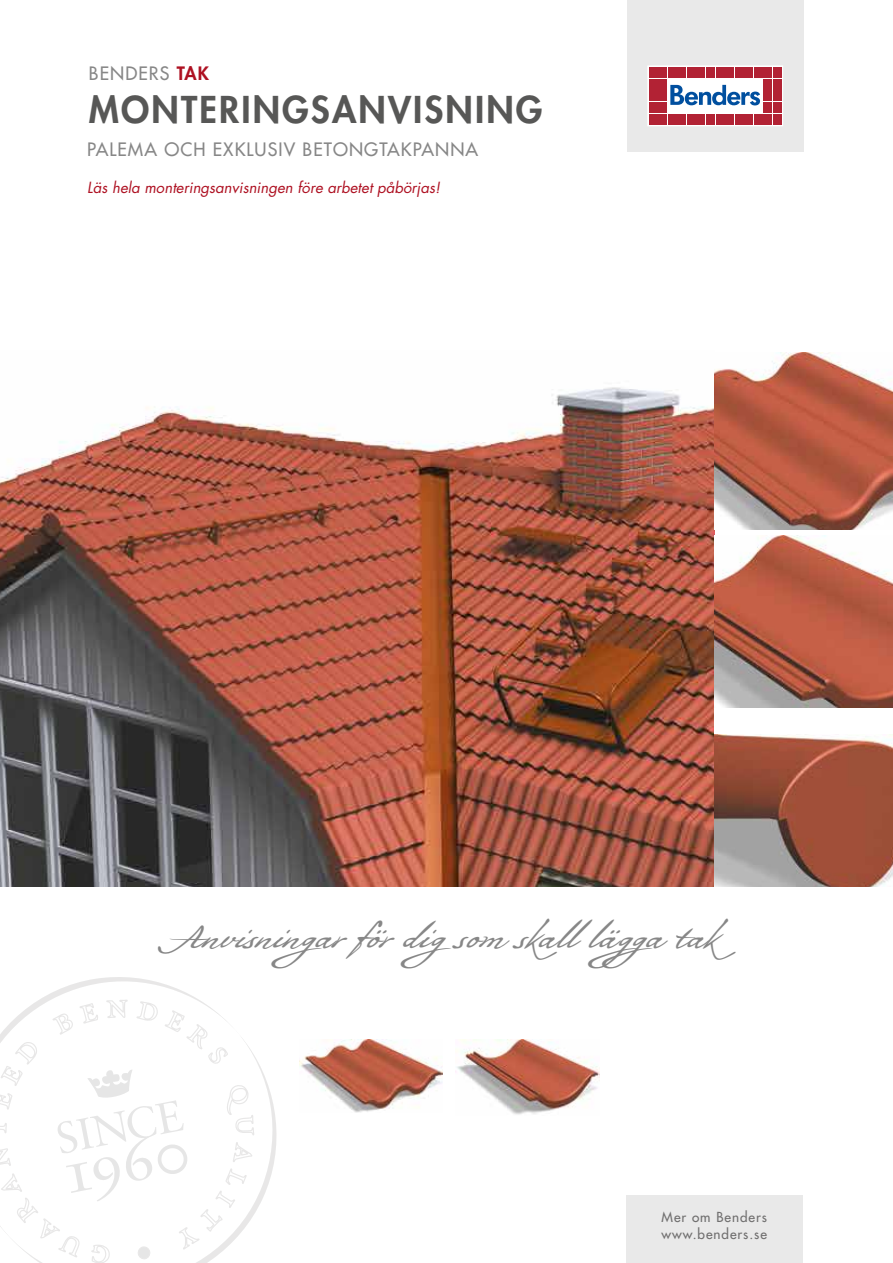
<style>
.page{position:relative;width:893px;height:1263px;background:#fff}
.page>*{position:absolute;margin:0;border:0;box-sizing:border-box;transform-origin:0 0}
.t1{font:37.5px "Bolivar";color:#878787}
.t2{font:800 36px "Futura Std";letter-spacing:.06em;color:#575756}
.t3{font:500 18px "Futura Std";letter-spacing:.06em;color:#878787}
.t4{font:italic 15px "Futura Std";color:#ae1122}
.t5{font:500 13.5px/16.2px "Futura Std";letter-spacing:.07em;color:#706f6f}
.s1{font-weight:800;color:#ae1122}
</style>
<div class="page">
<img style="left:0;top:387px;width:714px;height:500px">
<img style="left:714px;top:353px;width:179px;height:176px">
<img style="left:714px;top:536px;width:179px;height:172px">
<img style="left:714px;top:735px;width:179px;height:152px">
<img style="left:456px;top:1040px;width:143px;height:75px">
<img style="left:299px;top:1040px;width:143px;height:72px">
<div style="left:626px;top:1195px;width:177px;height:68px;background:#e9e9e9"></div>
<div style="left:627px;top:0;width:177px;height:151px;background:#e9e9e9"></div>
<div style="left:648px;top:66px;width:135px;height:60px;background:#fff"></div>
<div style="left:648px;top:66px;width:135px;height:60px;border:1px solid #fff"></div>
<div style="left:649px;top:67px;width:8px;height:11px;background:#b22234"></div>
<div style="left:658px;top:67px;width:9px;height:11px;background:#b22234"></div>
<div style="left:649px;top:79px;width:8px;height:10px;background:#b22234"></div>
<div style="left:658px;top:79px;width:9px;height:10px;background:#b22234"></div>
<div style="left:649px;top:91px;width:8px;height:10px;background:#b22234"></div>
<div style="left:658px;top:91px;width:9px;height:10px;background:#b22234"></div>
<div style="left:649px;top:102px;width:8px;height:11px;background:#b22234"></div>
<div style="left:658px;top:102px;width:9px;height:11px;background:#b22234"></div>
<div style="left:649px;top:114px;width:8px;height:11px;background:#b22234"></div>
<div style="left:658px;top:114px;width:9px;height:11px;background:#b22234"></div>
<div style="left:668px;top:67px;width:8px;height:11px;background:#b22234"></div>
<div style="left:678px;top:67px;width:8px;height:11px;background:#b22234"></div>
<div style="left:687px;top:67px;width:8px;height:11px;background:#b22234"></div>
<div style="left:697px;top:67px;width:8px;height:11px;background:#b22234"></div>
<div style="left:706px;top:67px;width:9px;height:11px;background:#b22234"></div>
<div style="left:716px;top:67px;width:8px;height:11px;background:#b22234"></div>
<div style="left:725px;top:67px;width:9px;height:11px;background:#b22234"></div>
<div style="left:735px;top:67px;width:8px;height:11px;background:#b22234"></div>
<div style="left:744px;top:67px;width:9px;height:11px;background:#b22234"></div>
<div style="left:754px;top:67px;width:8px;height:11px;background:#b22234"></div>
<div style="left:668px;top:114px;width:8px;height:11px;background:#b22234"></div>
<div style="left:678px;top:114px;width:8px;height:11px;background:#b22234"></div>
<div style="left:687px;top:114px;width:8px;height:11px;background:#b22234"></div>
<div style="left:697px;top:114px;width:8px;height:11px;background:#b22234"></div>
<div style="left:706px;top:114px;width:9px;height:11px;background:#b22234"></div>
<div style="left:716px;top:114px;width:8px;height:11px;background:#b22234"></div>
<div style="left:725px;top:114px;width:9px;height:11px;background:#b22234"></div>
<div style="left:735px;top:114px;width:8px;height:11px;background:#b22234"></div>
<div style="left:744px;top:114px;width:9px;height:11px;background:#b22234"></div>
<div style="left:754px;top:114px;width:8px;height:11px;background:#b22234"></div>
<div style="left:763px;top:67px;width:9px;height:11px;background:#b22234"></div>
<div style="left:773px;top:67px;width:8px;height:11px;background:#b22234"></div>
<div style="left:763px;top:79px;width:9px;height:10px;background:#b22234"></div>
<div style="left:773px;top:79px;width:8px;height:10px;background:#b22234"></div>
<div style="left:763px;top:91px;width:9px;height:10px;background:#b22234"></div>
<div style="left:773px;top:91px;width:8px;height:10px;background:#b22234"></div>
<div style="left:763px;top:102px;width:9px;height:11px;background:#b22234"></div>
<div style="left:773px;top:102px;width:8px;height:11px;background:#b22234"></div>
<div style="left:763px;top:114px;width:9px;height:11px;background:#b22234"></div>
<div style="left:773px;top:114px;width:8px;height:11px;background:#b22234"></div>
<svg style="left:670px;top:85px;width:90px;height:20px"></svg>
<svg style="left:0;top:977px;width:277px;height:286px"></svg>
<p class="t3" style="left:89px;top:62px;width:121px">BENDERS <span class="s1">TAK</span></p>
<h2 class="t2" style="left:89px;top:87px;width:455px">MONTERINGSANVISNING</h2>
<p class="t3" style="left:87px;top:138px;width:392px">PALEMA OCH EXKLUSIV BETONGTAKPANNA</p>
<p class="t4" style="left:87px;top:178px;width:355px">Läs hela monteringsanvisningen före arbetet påbörjas!</p>
<h1 class="t1" style="left:176px;top:912px;width:567px">Anvisningar för digsom skalllägga tak</h1>
<p class="t5" style="left:662px;top:1209px;width:107px">Mer om Benders www.benders.se</p>
</div>
